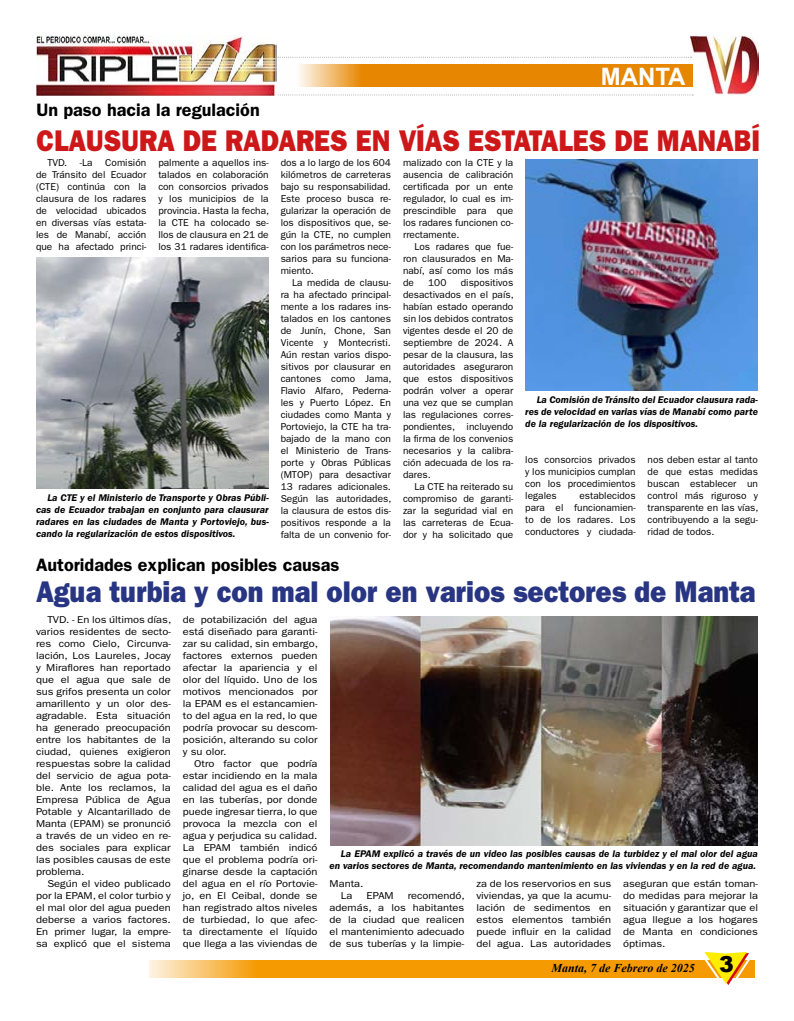
<style>
.page{position:relative;width:794px;height:1021px;background:#fff}
.page>*{position:absolute;margin:0;border:0;box-sizing:border-box;transform-origin:0 0}
.t1{font:30px "ITC Franklin Gothic Std Hvy";color:#283583;scale:.9 1}
.t2{font:30px "ITC Franklin Gothic Std Hvy";color:#cd1719;scale:.89 1}
.t3{font:700 24px "Arial";color:#fff}
.t4{font:600 18px "ITC Franklin Gothic Std";color:#000}
.t5{font:italic 700 12px "Times New Roman";color:#000}
.t6{font:10px/12px "ITC Franklin Gothic Std";color:#000;text-align:justify}
.t7{font:10px/12px "ITC Franklin Gothic Std";color:#000;text-align:justify;scale:1.11 1}
.t8{font:italic 600 10px/12px "ITC Franklin Gothic Std";color:#000;text-align:justify}
.s1{font-family:"Arial";font-weight:900;font-style:normal;font-size:22px}
</style>
<div class="page">
<svg style="left:150px;top:960px;width:605px;height:17px;fill:#f59a00"></svg>
<svg style="left:699px;top:952px;width:55px;height:33px"></svg>
<img style="left:690px;top:36px;width:68px;height:58px">
<svg style="left:277px;top:94px;width:416px;height:1px"></svg>
<svg style="left:299px;top:64px;width:393px;height:23px;fill:#e78600"></svg>
<svg style="left:277px;top:57px;width:415px;height:1px"></svg>
<img style="left:36px;top:36px;width:241px;height:59px">
<img style="left:526px;top:160px;width:232px;height:231px">
<img style="left:36px;top:257px;width:233px;height:231px">
<img style="left:330px;top:616px;width:428px;height:229px">
<h2 class="t3" style="left:600px;top:59px;width:86px">MANTA</h2>
<h3 class="t4" style="left:36px;top:99px;width:225px">Un paso hacia la regulación</h3>
<h1 class="t2" style="left:36px;top:123px;width:814px">CLAUSURA DE RADARES EN VÍAS ESTATALES DE MANABÍ</h1>
<p class="t6" style="left:36px;top:157px;width:112px;text-indent:69px">Comisión de Tránsito del Ecuador (CTE) continúa con la clausura de los radares de velocidad ubicados en diversas vías estata&shy;les de Manabí, acción que ha afectado princi-</p>
<p class="t6" style="left:158px;top:157px;width:112px">palmente a aquellos ins&shy;talados en colaboración con consorcios privados y los municipios de la provincia. Hasta la fecha, la CTE ha colocado se&shy;llos de clausura en 21 de los 31 radares identifica-</p>
<p class="t6" style="left:281px;top:157px;width:112px">dos a lo largo de los 604 kilómetros de carreteras bajo su responsabilidad.<br>Este proceso busca re&shy;gularizar la operación de los dispositivos que, se&shy;gún la CTE, no cumplen con los parámetros nece&shy;sarios para su funciona&shy;miento.</p>
<p class="t6" style="left:281px;top:277px;width:112px;text-indent:11px">La medida de clausu&shy;ra ha afectado principal&shy;mente a los radares ins&shy;talados en los cantones de Junín, Chone, San Vicente y Montecristi.<br>Aún restan varios dispo&shy;sitivos por clausurar en cantones como Jama, Flavio Alfaro, Pederna&shy;les y Puerto López. En ciudades como Manta y Portoviejo, la CTE ha tra&shy;bajado de la mano con el Ministerio de Trans&shy;porte y Obras Públicas (MTOP) para desactivar 13 radares adicionales.<br>Según las autoridades, la clausura de estos dis&shy;positivos responde a la falta de un convenio for-</p>
<p class="t6" style="left:47px;top:157px;width:21px">TVD.</p>
<p class="t6" style="left:80px;top:157px;width:14px">-La</p>
<p class="t8" style="left:36px;top:491px;width:234px;text-indent:11px">La CTE y el Ministerio de Transporte y Obras Públi&shy;cas de Ecuador trabajan en conjunto para clausurar radares en las ciudades de Manta y Portoviejo, bus&shy;cando la regularización de estos dispositivos.</p>
<p class="t6" style="left:403px;top:157px;width:112px">malizado con la CTE y la ausencia de calibración certificada por un ente regulador, lo cual es im&shy;prescindible para que los radares funcionen co&shy;rrectamente.</p>
<p class="t6" style="left:403px;top:241px;width:112px;text-indent:11px">Los radares que fue&shy;ron clausurados en Ma&shy;nabí, así como los más de</p>
<p class="t6" style="left:428px;top:277px;width:20px">100</p>
<p class="t6" style="left:403px;top:277px;width:112px;text-indent:58px">dispositivos desactivados en el país, habían estado operando sin los debidos contratos vigentes desde el 20 de septiembre de 2024. A pesar de la clausura, las autoridades aseguraron que estos dispositivos podrán volver a operar una vez que se cumplan las regulaciones corres&shy;pondientes, incluyendo la firma de los convenios necesarios y la calibra&shy;ción adecuada de los ra&shy;dares.</p>
<p class="t6" style="left:403px;top:481px;width:112px;text-indent:11px">La CTE ha reiterado su compromiso de garanti&shy;zar la seguridad vial en las carreteras de Ecua&shy;dor y ha solicitado que</p>
<p class="t8" style="left:525px;top:394px;width:234px;text-indent:11px">La Comisión de Tránsito del Ecuador clausura rada&shy;res de velocidad en varias vías de Manabí como parte de la regularización de los dispositivos.</p>
<p class="t6" style="left:525px;top:453px;width:112px">los consorcios privados y los municipios cumplan con los procedimientos legales</p>
<p class="t6" style="left:525px;top:489px;width:112px;text-indent:54px">establecidos para el funcionamien&shy;to de los radares. Los conductores y ciudada-</p>
<p class="t6" style="left:647px;top:453px;width:112px">nos deben estar al tanto de que estas medidas buscan establecer un control más riguroso y transparente en las vías, contribuyendo a la segu&shy;ridad de todos.</p>
<h3 class="t4" style="left:36px;top:554px;width:305px">Autoridades explican posibles causas</h3>
<h1 class="t1" style="left:36px;top:574px;width:801px">Agua turbia y con mal olor en varios sectores de Manta</h1>
<p class="t7" style="left:36px;top:613px;width:123px;text-indent:11px">TVD. - En los últimos días, varios residentes de secto&shy;res como Cielo, Circunva&shy;lación, Los Laureles, Jocay y Miraflores han reportado que el agua que sale de sus grifos presenta un color amarillento y un olor des&shy;agradable. Esta situación ha generado preocupación entre los habitantes de la ciudad, quienes exigieron respuestas sobre la calidad del servicio de agua pota&shy;ble. Ante los reclamos, la Empresa Pública de Agua Potable y Alcantarillado de Manta (EPAM) se pronunció a través de un video en re&shy;des sociales para explicar las posibles causas de este problema.</p>
<p class="t7" style="left:36px;top:877px;width:123px;text-indent:11px">Según el video publicado por la EPAM, el color turbio y el mal olor del agua pueden deberse a varios factores.<br>En primer lugar, la empre&shy;sa explicó que el sistema</p>
<p class="t7" style="left:183px;top:613px;width:123px">de potabilización del agua está diseñado para garanti&shy;zar su calidad, sin embargo, factores externos pueden afectar la apariencia y el olor del líquido. Uno de los motivos mencionados por la EPAM es el estancamien&shy;to del agua en la red, lo que podría provocar su descom&shy;posición, alterando su color y su olor.</p>
<p class="t7" style="left:183px;top:757px;width:123px;text-indent:11px">Otro factor que podría estar incidiendo en la mala calidad del agua es el daño en las tuberías, por donde puede ingresar tierra, lo que provoca la mezcla con el agua y perjudica su calidad.<br>La EPAM también indicó que el problema podría ori&shy;ginarse desde la captación del agua en el río Portovie&shy;jo, en El Ceibal, donde se han registrado altos niveles de turbiedad, lo que afec&shy;ta directamente el líquido que llega a las viviendas de</p>
<p class="t8" style="left:329px;top:848px;width:430px;text-align:right">La EPAM explicó a través de un video las posibles causas de la turbidez y el mal olor del agua en varios sectores de Manta, recomendando mantenimiento en las viviendas y en la red de agua.</p>
<p class="t7" style="left:329px;top:889px;width:123px;text-indent:78px">recomendó, además, a los habitantes de la ciudad que realicen el mantenimiento adecuado de sus tuberías y la limpie-</p>
<p class="t7" style="left:476px;top:877px;width:123px">za de los reservorios en sus viviendas, ya que la acumu&shy;lación de sedimentos en estos elementos también puede influir en la calidad del agua. Las autoridades</p>
<p class="t7" style="left:623px;top:877px;width:123px">aseguran que están toman&shy;do medidas para mejorar la situación y garantizar que el agua llegue a los hogares de Manta en condiciones óptimas.</p>
<p class="t7" style="left:329px;top:877px;width:32px;text-align:center">Manta.<br>La</p>
<p class="t7" style="left:366px;top:889px;width:26px">EPAM</p>
<p class="t5" style="left:551px;top:959px;width:184px">Manta, 7 de Febrero de 2025 <span class="s1">3</span></p>
</div>
